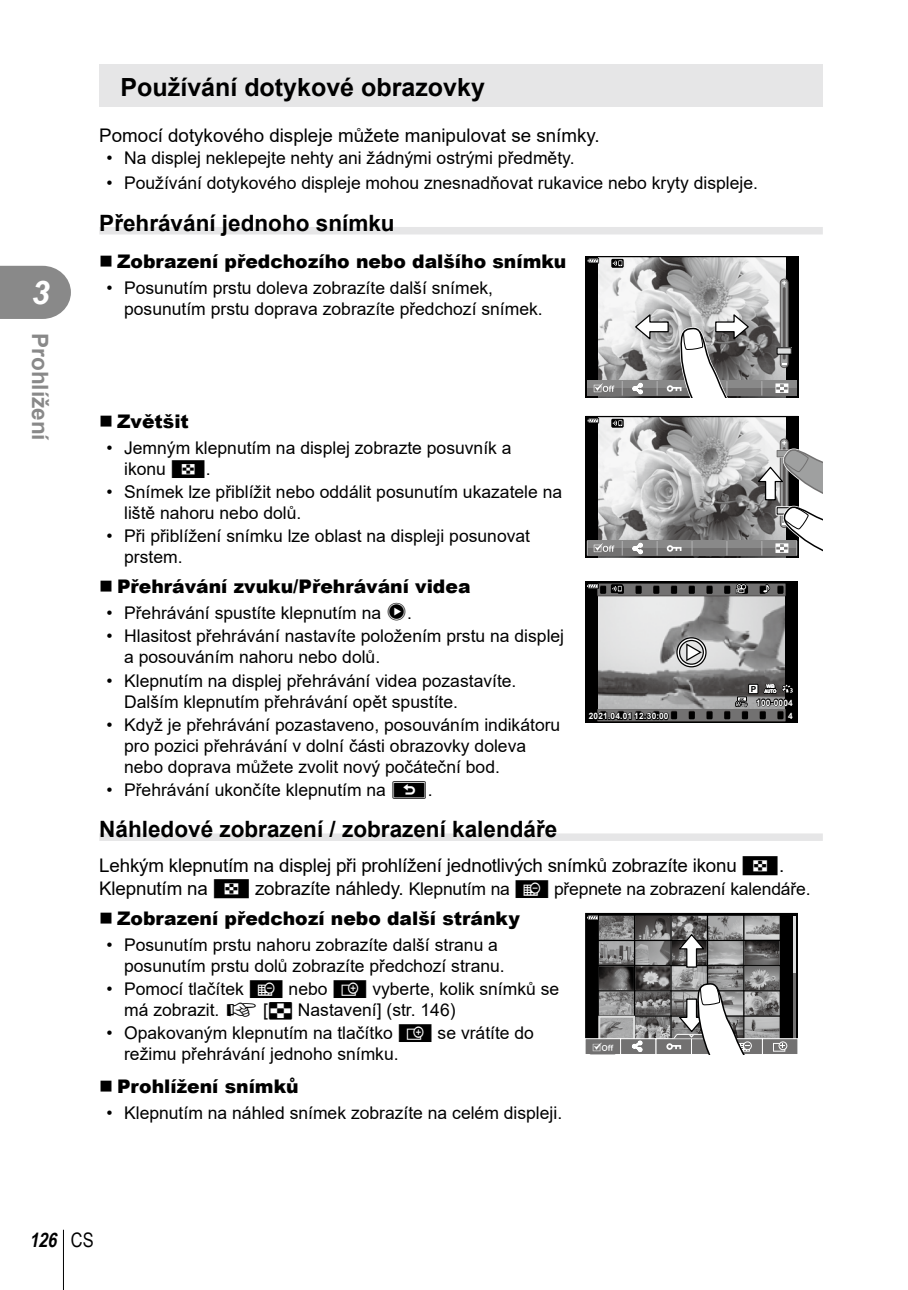
<style>
.page{position:relative;width:908px;height:1290px;background:#fff}
.page>*{position:absolute;margin:0;border:0;box-sizing:border-box;transform-origin:0 0}
.t1{font:italic 700 32.5px "Arial";color:#fff}
.t2{font:700 25px "Arial";color:#000}
.t3{font:700 22.5px "Arial";color:#000}
.t4{font:700 22.5px "Arial";color:#898989}
.t5{font:italic 700 20px "Arial Narrow";color:#000}
.t6{font:900 18.75px "Arial";color:#000}
.t7{font:18.75px "Arial";letter-spacing:-.01em;color:#000}
.t8{font:17.5px/21px "Arial";color:#000}
.t9{font:13.25px "Olympus";color:#727171}
.t10{font:700 8.75px "Arial";letter-spacing:.025em;color:#fff;scale:.95 1}
.t11{font:700 5px/4.5px "Arial";color:#fff}
.t12{font:700 4.5px "Arial";color:#fff;scale:.75 1}
.t13{font:700 4.25px "Arial";color:#000;scale:.9 1}
.s1{font-family:"Olympus"}
.s2{font-family:"Olympus 28"}
.s3{font-size:18.75px}
.s4{font-family:"Olympus";font-size:18.75px}
.s5{font-family:"Olympus 1"}
.s6{font-family:"Olympus 2"}
.s7{font-weight:400;font-style:normal}
</style>
<div class="page">
<svg style="left:0;top:266px;width:71px;height:53px;background:#939393"></svg>
<hr style="left:63px;top:1230px;width:1px;height:60px;background:#000">
<div style="left:99px;top:227px;width:723px;height:7px;background:#e6e6e7"></div>
<div style="left:99px;top:833px;width:723px;height:8px;background:#e6e6e7"></div>
<div style="left:99px;top:64px;width:723px;height:42px;background:#e6e6e7"></div>
<svg style="left:585px;top:256px;width:213px;height:141px"></svg>
<svg style="left:585px;top:416px;width:237px;height:141px"></svg>
<svg style="left:585px;top:581px;width:212px;height:142px;background:#818181"></svg>
<svg style="left:585px;top:913px;width:212px;height:142px;background:#797979"></svg>
<h1 class="t1" style="left:32px;top:271px;width:20px">3</h1>
<p class="t4" style="left:56px;top:333px;width:109px;rotate:90deg">Prohlížení</p>
<h2 class="t2" style="left:120px;top:69px;width:365px">Používání dotykové obrazovky</h2>
<p class="t7" style="left:99px;top:122px;width:501px">Pomocí dotykového displeje můžete manipulovat se snímky.</p>
<p class="t8" style="left:106px;top:147px;width:469px">• Na displej neklepejte nehty ani žádnými ostrými předměty.</p>
<p class="t8" style="left:106px;top:172px;width:652px">• Používání dotykového displeje mohou znesnadňovat rukavice nebo kryty displeje.</p>
<p class="t3" style="left:99px;top:207px;width:297px">Přehrávání jednoho snímku</p>
<p class="t6" style="left:117px;top:248px;width:451px">Zobrazení předchozího nebo dalšího snímku</p>
<p class="t8" style="left:124px;top:277px;width:420px;text-indent:-18px">• Posunutím prstu doleva zobrazíte další snímek, posunutím prstu doprava zobrazíte předchozí snímek.</p>
<p class="t6" style="left:117px;top:407px;width:73px">Zvětšit</p>
<p class="t8" style="left:124px;top:437px;width:389px;text-indent:-18px">• Jemným klepnutím na displej zobrazte posuvník a ikonu <span class="s1">P</span>.</p>
<p class="t8" style="left:124px;top:481px;width:439px;text-indent:-18px">• Snímek lze přiblížit nebo oddálit posunutím ukazatele na liště nahoru nebo dolů.</p>
<p class="t8" style="left:124px;top:525px;width:407px;text-indent:-18px">• Při přiblížení snímku lze oblast na displeji posunovat prstem.</p>
<p class="t6" style="left:117px;top:573px;width:355px">Přehrávání zvuku/Přehrávání videa</p>
<p class="t8" style="left:106px;top:602px;width:307px">• Přehrávání spustíte klepnutím na <span class="s2">8</span>.</p>
<p class="t8" style="left:124px;top:626px;width:441px;text-indent:-18px">• Hlasitost přehrávání nastavíte položením prstu na displej a posouváním nahoru nebo dolů.</p>
<p class="t8" style="left:124px;top:670px;width:394px;text-indent:-18px">• Klepnutím na displej přehrávání videa pozastavíte.<br>Dalším klepnutím přehrávání opět spustíte.</p>
<p class="t8" style="left:124px;top:714px;width:437px;text-indent:-18px">• Když je přehrávání pozastaveno, posouváním indikátoru pro pozici přehrávání v dolní části obrazovky doleva nebo doprava můžete zvolit nový počáteční bod.</p>
<p class="t8" style="left:106px;top:779px;width:328px">• Přehrávání ukončíte klepnutím na <span class="s2">6</span>.</p>
<p class="t11" style="left:750px;top:684px;width:27px;text-indent:16px">WB<br><sup>P</sup> AUTO</p>
<p class="t13" style="left:739px;top:696px;width:7px">4K</p>
<p class="t12" style="left:741px;top:701px;width:9px">30p</p>
<p class="t10" style="left:756px;top:696px;width:40px">100-0004</p>
<p class="t10" style="left:588px;top:710px;width:85px">2021.04.01 12:30:00</p>
<p class="t10" style="left:787px;top:710px;width:6px">4</p>
<p class="t3" style="left:99px;top:813px;width:459px">Náhledové zobrazení / zobrazení kalendáře</p>
<p class="t7" style="left:99px;top:853px;width:686px">Lehkým klepnutím na displej při prohlížení jednotlivých snímků zobrazíte ikonu <span class="s1">P</span>.</p>
<p class="t8" style="left:99px;top:878px;width:712px"><span class="s3">Klepnutím na</span> <span class="s4">P</span> <span class="s3">zobrazíte náhledy.</span> Klepnutím na <span class="s1">Q</span> přepnete na zobrazení kalendáře.</p>
<p class="t6" style="left:117px;top:905px;width:404px">Zobrazení předchozí nebo další stránky</p>
<p class="t8" style="left:124px;top:934px;width:382px;text-indent:-18px">• Posunutím prstu nahoru zobrazíte další stranu a posunutím prstu dolů zobrazíte předchozí stranu.</p>
<p class="t8" style="left:124px;top:978px;width:436px;text-indent:-18px">• Pomocí tlačítek <span class="s1">Q</span> nebo <span class="s1">R</span> vyberte, kolik snímků se má zobrazit. <span class="s5">g</span> [<span class="s6">G</span> Nastavení] (str. 146)</p>
<p class="t8" style="left:124px;top:1022px;width:411px;text-indent:-18px">• Opakovaným klepnutím na tlačítko <span class="s1">R</span> se vrátíte do režimu přehrávání jednoho snímku.</p>
<p class="t9" style="left:588px;top:1040px;width:29px">S</p>
<p class="t6" style="left:117px;top:1073px;width:183px">Prohlížení snímků</p>
<p class="t8" style="left:106px;top:1102px;width:457px">• Klepnutím na náhled snímek zobrazíte na celém displeji.</p>
<p class="t5" style="left:29px;top:1225px;width:66px">126 <span class="s7">CS</span></p>
</div>
